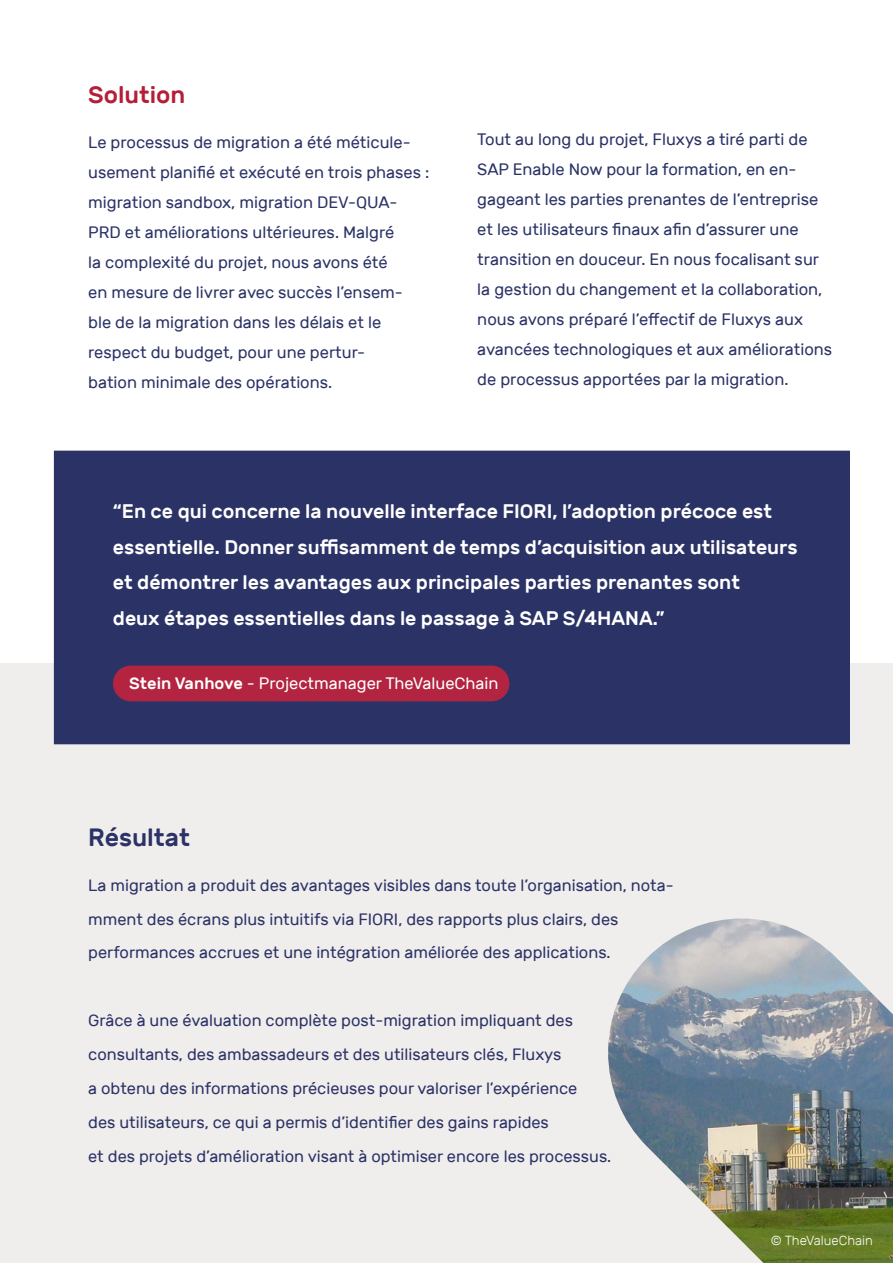
<style>
.page{position:relative;width:893px;height:1263px;background:#fff}
.page>*{position:absolute;margin:0;border:0;box-sizing:border-box;transform-origin:0 0}
.t1{font:500 24.9px "Rubik";color:#2b3366}
.t2{font:500 24px "Rubik";color:#b51e37}
.t3{font:500 19.65px/35.7px "Rubik";color:#fff}
.t4{font:16.5px/30px "Rubik";color:#2b3366}
.t5{font:16.5px "Rubik";color:#fff}
.t6{font:16.35px/33.9px "Rubik";color:#2b3366}
.t7{font:300 13.2px "Rubik";color:#fff}
.s1{font-weight:500}
</style>
<div class="page">
<div style="left:0;top:663px;width:893px;height:600px;background:#f0eded"></div>
<div style="left:54px;top:451px;width:795px;height:293px;background:#2b3366"></div>
<div style="left:113px;top:666px;width:396px;height:35px;background:#b32440;border-radius:18px"></div>
<img style="left:608px;top:918px;width:285px;height:345px">
<h2 class="t2" style="left:88px;top:81px;width:99px">Solution</h2>
<p class="t4" style="left:88px;top:128px;width:343px">Le processus de migration a été méticule&shy;usement planifié et exécuté en trois phases : migration sandbox, migration DEV-QUA-PRD et améliorations ultérieures. Malgré<br>la complexité du projet, nous avons été<br>en mesure de livrer avec succès l’ensem&shy;ble de la migration dans les délais et le respect du budget, pour une pertur-<br>bation minimale des opérations.</p>
<p class="t4" style="left:477px;top:125px;width:356px">Tout au long du projet, Fluxys a tiré parti de SAP Enable Now pour la formation, en en&shy;gageant les parties prenantes de l’entreprise et les utilisateurs finaux afin d’assurer une transition en douceur. En nous focalisant sur la gestion du changement et la collaboration, nous avons préparé l’effectif de Fluxys aux avancées technologiques et aux améliorations de processus apportées par la migration.</p>
<p class="t3" style="left:113px;top:494px;width:686px">“En ce qui concerne la nouvelle interface FIORI, l’adoption précoce est essentielle. Donner suffisamment de temps d’acquisition aux utilisateurs et démontrer les avantages aux principales parties prenantes sont<br>deux étapes essentielles dans le passage à SAP S/4HANA.”</p>
<p class="t5" style="left:129px;top:674px;width:371px"><span class="s1">Stein Vanhove</span> - Projectmanager TheValueChain</p>
<h1 class="t1" style="left:88px;top:823px;width:103px">Résultat</h1>
<p class="t6" style="left:88px;top:868px;width:587px">La migration a produit des avantages visibles dans toute l’organisation, nota&shy;mment des écrans plus intuitifs via FIORI, des rapports plus clairs, des performances accrues et une intégration améliorée des applications.</p>
<p class="t6" style="left:88px;top:1004px;width:525px">Grâce à une évaluation complète post-migration impliquant des consultants, des ambassadeurs et des utilisateurs clés, Fluxys<br>a obtenu des informations précieuses pour valoriser l’expérience<br>des utilisateurs, ce qui a permis d’identifier des gains rapides<br>et des projets d’amélioration visant à optimiser encore les processus.</p>
<p class="t7" style="left:771px;top:1233px;width:104px">© TheValueChain</p>
</div>
